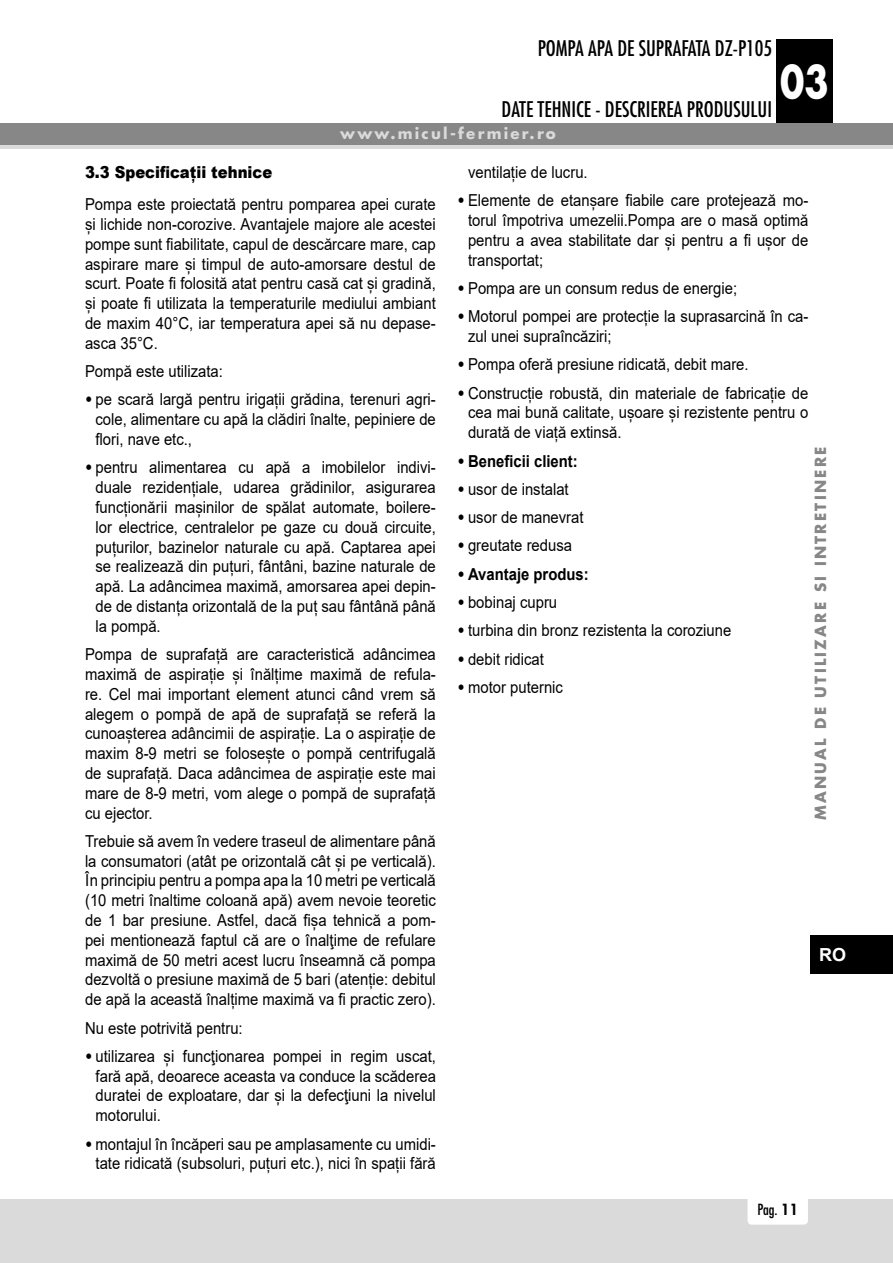
<style>
.page{position:relative;width:893px;height:1263px;background:#fff}
.page>*{position:absolute;margin:0;border:0;box-sizing:border-box;transform-origin:0 0}
.t1{font:700 43.35px "Futura";color:#fff;scale:.82 1}
.t2{font:condensed 21px "Futura";color:#000}
.t3{font:700 18px "Arial";color:#fff}
.t4{font:16.5px/19.8px "Arial";color:#000;text-align:justify;scale:.9 1}
.t5{font:700 16.5px "Arial";color:#000;scale:.9 1}
.t6{font:900 16.5px "Arial";color:#000;scale:.9 1}
.t7{font:700 15px "Futura";letter-spacing:.15em;color:#878787}
.t8{font:700 15px "Futura";letter-spacing:.15em;color:#dadada}
.t9{font:condensed 15px "Futura";color:#000}
.s1{font-weight:900}
.s2{font-weight:800;font-stretch:normal}
</style>
<div class="page">
<div style="left:776px;top:39px;width:57px;height:106px;background:#000"></div>
<div style="left:0;top:1199px;width:893px;height:64px;background:#dadada"></div>
<div style="left:748px;top:1194px;width:60px;height:30px;background:#fff;border-radius:4px"></div>
<div style="left:0;top:123px;width:893px;height:26px;background:#878787"></div>
<hr style="left:0;top:146px;width:893px;height:3px;background:#dadada">
<div style="left:811px;top:935px;width:82px;height:39px;background:#000"></div>
<p class="t2" style="left:538px;top:36px;width:236px">POMPA APA DE SUPRAFATA DZ-P105</p>
<p class="t2" style="left:502px;top:96px;width:272px">DATE TEHNICE - DESCRIEREA PRODUSULUI</p>
<p class="t8" style="left:340px;top:124px;width:217px">www.micul-fermier.ro</p>
<h1 class="t1" style="left:780px;top:52px;width:61px">03</h1>
<p class="t6" style="left:85px;top:160px;width:210px">3.3 Specificații tehnice</p>
<p class="t4" style="left:85px;top:194px;width:391px">Pompa este proiectată pentru pomparea apei curate și lichide non-corozive. Avantajele majore ale acestei pompe sunt fiabilitate, capul de descărcare mare, cap aspirare mare și timpul de auto-amorsare destul de scurt. Poate fi folosită atat pentru casă cat și gradină, și poate fi utilizata la temperaturile mediului ambiant de maxim 40°C, iar temperatura apei să nu depase&shy;asca 35°C.</p>
<p class="t4" style="left:85px;top:361px;width:155px">Pompă este utilizata:</p>
<p class="t4" style="left:96px;top:390px;width:380px;text-indent:-10px"><span class="s1">•</span> pe scară largă pentru irigații grădina, terenuri agri&shy;cole, alimentare cu apă la clădiri înalte, pepiniere de flori, nave etc.,</p>
<p class="t4" style="left:96px;top:458px;width:380px;text-indent:-10px"><span class="s1">•</span> pentru alimentarea cu apă a imobilelor indivi&shy;duale rezidențiale, udarea grădinilor, asigurarea funcționării mașinilor de spălat automate, boilere&shy;lor electrice, centralelor pe gaze cu două circuite, puțurilor, bazinelor naturale cu apă. Captarea apei se realizează din puțuri, fântâni, bazine naturale de apă. La adâncimea maximă, amorsarea apei depin&shy;de de distanța orizontală de la puț sau fântână până la pompă.</p>
<p class="t4" style="left:85px;top:644px;width:391px">Pompa de suprafață are caracteristică adâncimea maximă de aspirație și înălțime maximă de refula&shy;re. Cel mai important element atunci când vrem să alegem o pompă de apă de suprafață se referă la cunoașterea adâncimii de aspirație. La o aspirație de maxim 8-9 metri se folosește o pompă centrifugală de suprafață. Daca adâncimea de aspirație este mai mare de 8-9 metri, vom alege o pompă de suprafață cu ejector.</p>
<p class="t4" style="left:85px;top:831px;width:391px">Trebuie să avem în vedere traseul de alimentare până la consumatori (atât pe orizontală cât și pe verticală). în principiu pentru a pompa apa la 10 metri pe verticală (10 metri înaltime coloană apă) avem nevoie teoretic de 1 bar presiune. Astfel, dacă fișa tehnică a pom&shy;pei mentionează faptul că are o înalţime de refulare maximă de 50 metri acest lucru înseamnă că pompa dezvoltă o presiune maximă de 5 bari (atenție: debitul de apă la această înalțime maximă va fi practic zero).</p>
<p class="t4" style="left:85px;top:1018px;width:177px">Nu este potrivită pentru:</p>
<p class="t4" style="left:96px;top:1046px;width:380px;text-indent:-11px"><span class="s1">•</span> utilizarea și funcţionarea pompei in regim uscat, fară apă, deoarece aceasta va conduce la scăderea duratei de exploatare, dar și la defecţiuni la nivelul motorului.</p>
<p class="t4" style="left:85px;top:1134px;width:391px;text-align:right"><span class="s1">•</span> montajul în încăperi sau pe amplasamente cu umidi&shy;tate ridicată (subsoluri, puțuri etc.), nici în spații fără</p>
<p class="t4" style="left:468px;top:162px;width:134px">ventilație de lucru.</p>
<p class="t4" style="left:468px;top:190px;width:380px;text-indent:-11px"><span class="s1">•</span> Elemente de etanșare fiabile care protejează mo&shy;torul împotriva umezelii.Pompa are o masă optimă pentru a avea stabilitate dar și pentru a fi ușor de transportat;</p>
<p class="t4" style="left:458px;top:278px;width:312px"><span class="s1">•</span> Pompa are un consum redus de energie;</p>
<p class="t4" style="left:468px;top:306px;width:380px;text-indent:-10px"><span class="s1">•</span> Motorul pompei are protecție la suprasarcină în ca&shy;zul unei supraîncăziri;</p>
<p class="t4" style="left:458px;top:354px;width:325px"><span class="s1">•</span> Pompa oferă presiune ridicată, debit mare.</p>
<p class="t4" style="left:468px;top:383px;width:380px;text-indent:-10px"><span class="s1">•</span> Construcție robustă, din materiale de fabricație de cea mai bună calitate, ușoare și rezistente pentru o durată de viață extinsă.</p>
<p class="t5" style="left:458px;top:449px;width:135px"><span class="s1">•</span> Beneficii client:</p>
<p class="t4" style="left:458px;top:479px;width:125px"><span class="s1">•</span> usor de instalat</p>
<p class="t4" style="left:458px;top:507px;width:142px"><span class="s1">•</span> usor de manevrat</p>
<p class="t4" style="left:458px;top:536px;width:129px"><span class="s1">•</span> greutate redusa</p>
<p class="t5" style="left:458px;top:562px;width:147px"><span class="s1">•</span> Avantaje produs:</p>
<p class="t4" style="left:458px;top:592px;width:112px"><span class="s1">•</span> bobinaj cupru</p>
<p class="t4" style="left:458px;top:620px;width:306px"><span class="s1">•</span> turbina din bronz rezistenta la coroziune</p>
<p class="t4" style="left:458px;top:649px;width:98px"><span class="s1">•</span> debit ridicat</p>
<p class="t4" style="left:458px;top:677px;width:119px"><span class="s1">•</span> motor puternic</p>
<p class="t7" style="left:810px;top:820px;width:375px;rotate:-90deg">MANUAL de utilizare si in tretin ere</p>
<p class="t3" style="left:819px;top:942px;width:28px">RO</p>
<p class="t9" style="left:782px;top:1201px;width:42px">PAG. <span class="s2">11</span></p>
<p class="t9" style="left:757px;top:1201px;width:42px">PAG. <span class="s2">11</span></p>
</div>
